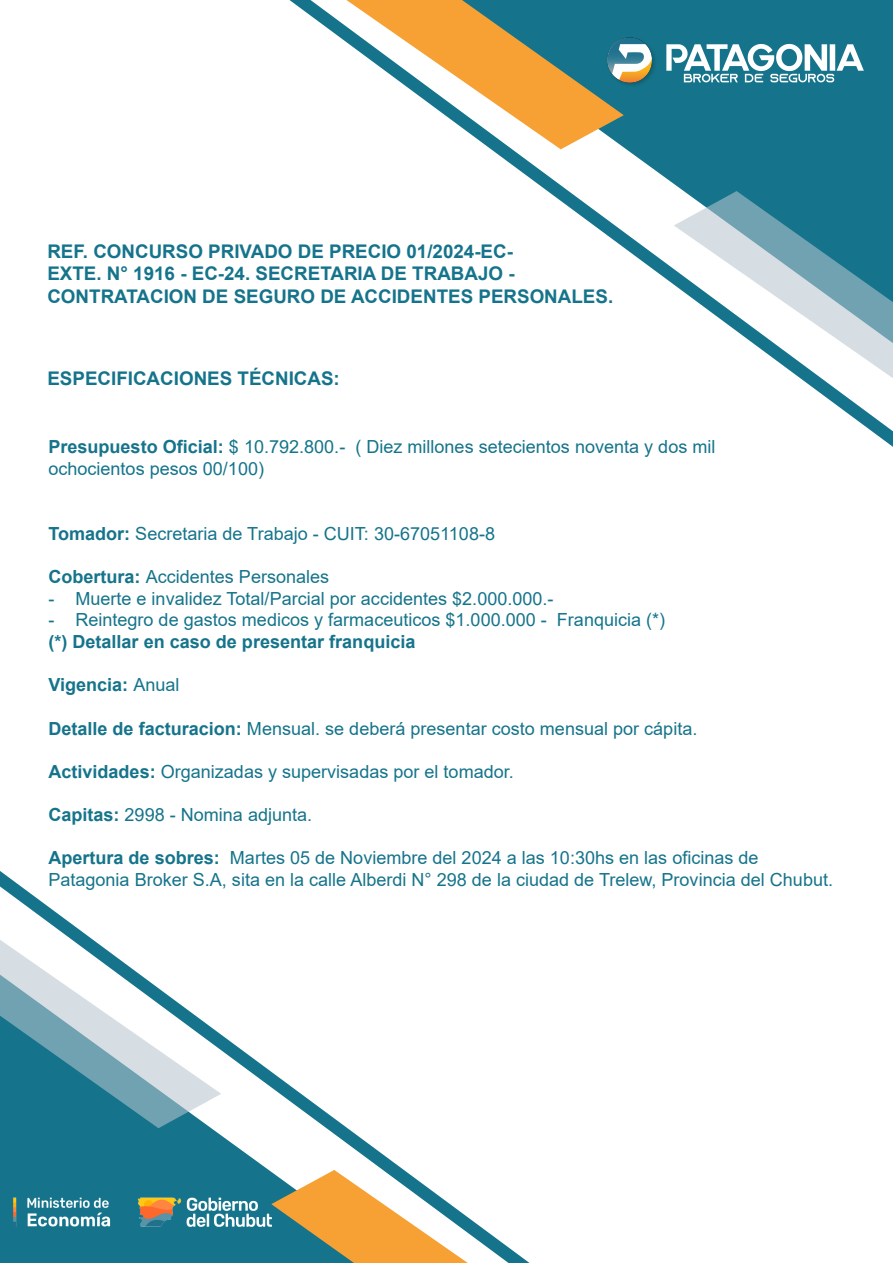
<style>
.page{position:relative;width:893px;height:1263px;background:#fff}
.page>*{position:absolute;margin:0;border:0;box-sizing:border-box;transform-origin:0 0}
.t1{font:700 18.75px/22.5px "Arial";color:#15748b}
.t2{font:18px/21.6px "Arial";color:#15748b}
.t3{font:700 18px "Arial";color:#15748b}
.s1{font-weight:700}
.s2{font-weight:400}
</style>
<div class="page">
<svg style="left:289px;top:0;width:604px;height:447px"></svg>
<svg style="left:0;top:871px;width:529px;height:392px"></svg>
<img style="left:13px;top:1196px;width:259px;height:35px">
<img style="left:487px;top:0;width:406px;height:233px">
<p class="t1" style="left:47px;top:240px;width:567px">REF. CONCURSO PRIVADO DE PRECIO 01/2024-EC-<br>EXTE. N° 1916 - EC-24. SECRETARIA DE TRABAJO -<br>CONTRATACION DE SEGURO DE ACCIDENTES PERSONALES.</p>
<p class="t1" style="left:47px;top:367px;width:294px">ESPECIFICACIONES TÉCNICAS:</p>
<p class="t2" style="left:48px;top:436px;width:669px"><span class="s1">Presupuesto Oficial:</span> $ 10.792.800.- ( Diez millones setecientos noventa y dos mil ochocientos pesos 00/100)</p>
<p class="t2" style="left:48px;top:522px;width:448px"><span class="s1">Tomador:</span> Secretaria de Trabajo - CUIT: 30-67051108-8</p>
<p class="t2" style="left:48px;top:566px;width:282px"><span class="s1">Cobertura:</span> Accidentes Personales</p>
<p class="t2" style="left:48px;top:587px;width:507px">- Muerte e invalidez Total/Parcial por accidentes $2.000.000.-</p>
<p class="t2" style="left:48px;top:609px;width:618px">- Reintegro de gastos medicos y farmaceuticos $1.000.000 - Franquicia (*)</p>
<p class="t3" style="left:48px;top:629px;width:369px">(*) Detallar en caso de presentar franquicia</p>
<p class="t3" style="left:48px;top:672px;width:133px">Vigencia: <span class="s2">Anual</span></p>
<p class="t2" style="left:48px;top:717px;width:650px"><span class="s1">Detalle de facturacion:</span> Mensual. se deberá presentar costo mensual por cápita.</p>
<p class="t2" style="left:48px;top:760px;width:467px"><span class="s1">Actividades:</span> Organizadas y supervisadas por el tomador.</p>
<p class="t2" style="left:48px;top:804px;width:265px"><span class="s1">Capitas:</span> 2998 - Nomina adjunta.</p>
<p class="t2" style="left:48px;top:847px;width:786px"><span class="s1">Apertura de sobres:</span> Martes 05 de Noviembre del 2024 a las 10:30hs en las oficinas de<br>Patagonia Broker S.A, sita en la calle Alberdi N° 298 de la ciudad de Trelew, Provincia del Chubut.</p>
</div>
